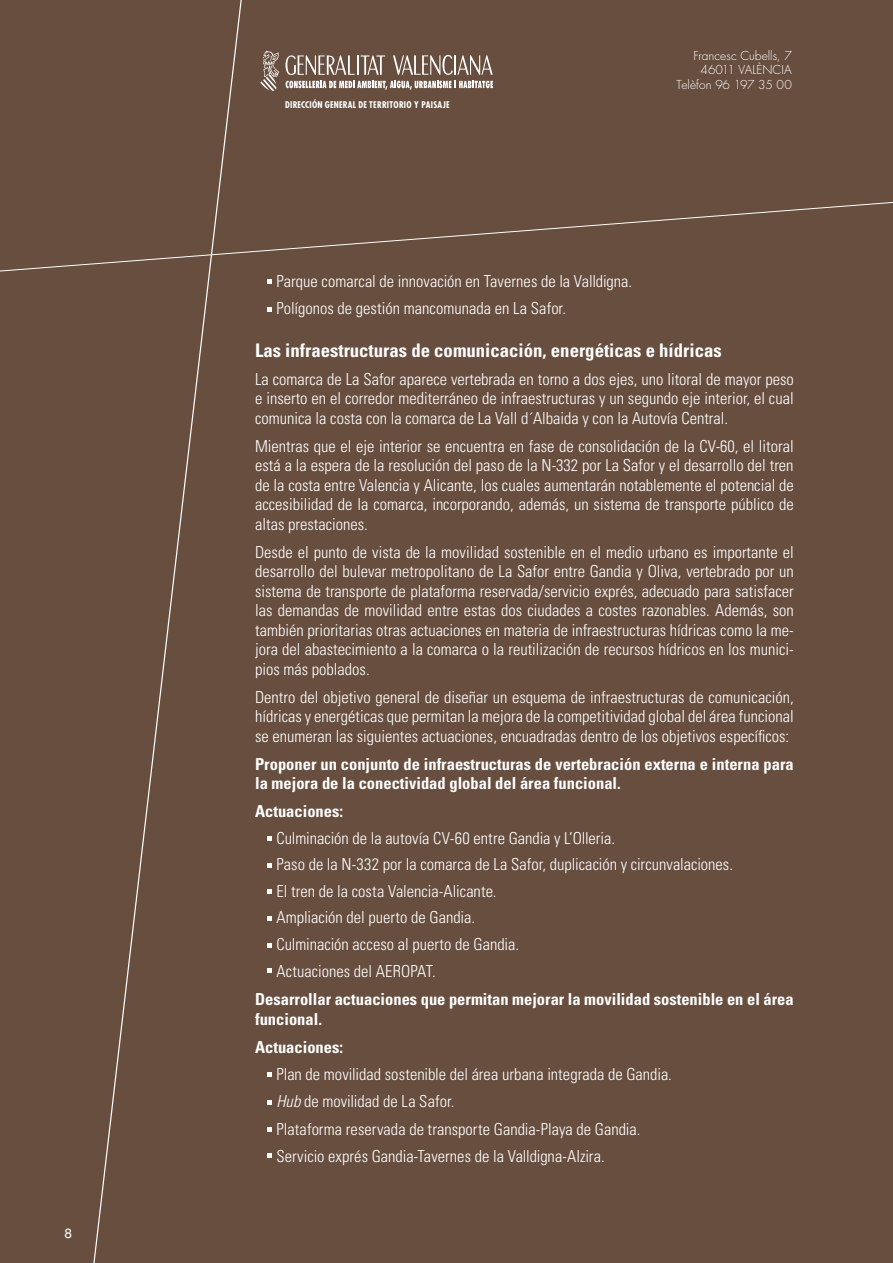
<style>
.page{position:relative;width:893px;height:1263px;background:#674e3f}
.page>*{position:absolute;margin:0;border:0;box-sizing:border-box;transform-origin:0 0}
._02_Areas_Subtitulo{font:700 condensed 18.75px "Univers";color:#fff}
._02_Areas_TXT{font:300 condensed 16.5px/19.5px "Univers";color:#fff;text-align:justify}
._02_Areas_TXT_3_tabu{font:300 condensed 16.5px "Univers";color:#fff}
._02_Areas_TXT-2{font:700 condensed 16.5px/19.5px "Univers";color:#fff}
.t1{font:13.5px "Helvetica Neue";color:#fff}
.t2{font:300 12px/14.4px "Futura";letter-spacing:.005em;color:#fff;text-align:right}
.t3{font:700 condensed 9px "Futura";letter-spacing:.025em;color:#fff}
.s1{font-style:italic}
</style>
<div class="page">
<svg style="left:93px;top:0;width:149px;height:1263px"></svg>
<svg style="left:0;top:202px;width:892px;height:71px"></svg>
<svg style="left:260px;top:51px;width:19px;height:40px"></svg>
<svg style="left:285px;top:55px;width:208px;height:35px"></svg>
<svg style="left:267px;top:863px;width:4px;height:4px"></svg>
<svg style="left:267px;top:890px;width:4px;height:4px"></svg>
<svg style="left:267px;top:916px;width:4px;height:5px"></svg>
<svg style="left:267px;top:836px;width:4px;height:4px"></svg>
<svg style="left:267px;top:943px;width:4px;height:4px"></svg>
<svg style="left:267px;top:969px;width:4px;height:4px"></svg>
<svg style="left:267px;top:1073px;width:4px;height:4px"></svg>
<svg style="left:267px;top:1100px;width:4px;height:4px"></svg>
<svg style="left:267px;top:1127px;width:4px;height:4px"></svg>
<svg style="left:267px;top:1154px;width:4px;height:4px"></svg>
<svg style="left:267px;top:279px;width:4px;height:4px"></svg>
<svg style="left:267px;top:307px;width:4px;height:4px"></svg>
<p class="t1" style="left:64px;top:1225px;width:9px">8</p>
<p class="t3" style="left:285px;top:99px;width:166px">DIRECCIÓN GENERAL DE TERRITORIO Y PAISAJE</p>
<p class="t2" style="left:677px;top:49px;width:117px">Francesc Cubells, 7<br>46011 Valènc ia<br>Telèfon 96 197 35 00</p>
<p class="_02_Areas_TXT_3_tabu" style="left:276px;top:272px;width:357px">Parque comarcal de innovación en Tavernes de la Valldigna.</p>
<p class="_02_Areas_TXT_3_tabu" style="left:276px;top:298px;width:291px">Polígonos de gestión mancomunada en La Safor.</p>
<p class="_02_Areas_Subtitulo" style="left:255px;top:339px;width:468px">Las infraestructuras de comunicación, energéticas e hídricas</p>
<p class="_02_Areas_TXT" style="left:255px;top:369px;width:540px">La comarca de La Safor aparece vertebrada en torno a dos ejes, uno litoral de mayor peso e inserto en el corredor mediterráneo de infraestructuras y un segundo eje interior, el cual comunica la costa con la comarca de La Vall d´Albaida y con la Autovía Central.</p>
<p class="_02_Areas_TXT" style="left:255px;top:436px;width:540px">Mientras que el eje interior se encuentra en fase de consolidación de la CV-60, el litoral está a la espera de la resolución del paso de la N-332 por La Safor y el desarrollo del tren de la costa entre Valencia y Alicante, los cuales aumentarán notablemente el potencial de accesibilidad de la comarca, incorporando, además, un sistema de transporte público de altas prestaciones.</p>
<p class="_02_Areas_TXT" style="left:255px;top:542px;width:540px">Desde el punto de vista de la movilidad sostenible en el medio urbano es importante el desarrollo del bulevar metropolitano de La Safor entre Gandia y Oliva, vertebrado por un sistema de transporte de plataforma reservada/servicio exprés, adecuado para satisfacer las demandas de movilidad entre estas dos ciudades a costes razonables. Además, son también prioritarias otras actuaciones en materia de infraestructuras hídricas como la me&shy;jora del abastecimiento a la comarca o la reutilización de recursos hídricos en los munici&shy;pios más poblados.</p>
<p class="_02_Areas_TXT" style="left:255px;top:687px;width:540px">Dentro del objetivo general de diseñar un esquema de infraestructuras de comunicación, hídricas y energéticas que permitan la mejora de la competitividad global del área funcional se enumeran las siguientes actuaciones, encuadradas dentro de los objetivos específicos:</p>
<p class="_02_Areas_TXT-2" style="left:255px;top:754px;width:540px">Proponer un conjunto de infraestructuras de vertebración externa e interna para la mejora de la conectividad global del área funcional.</p>
<p class="_02_Areas_TXT-2" style="left:255px;top:802px;width:89px">Actuaciones:</p>
<p class="_02_Areas_TXT_3_tabu" style="left:276px;top:828px;width:340px">Culminación de la autovía CV-60 entre Gandia y L’Olleria.</p>
<p class="_02_Areas_TXT_3_tabu" style="left:276px;top:855px;width:458px">Paso de la N-332 por la comarca de La Safor, duplicación y circunvalaciones.</p>
<p class="_02_Areas_TXT_3_tabu" style="left:276px;top:881px;width:222px">El tren de la costa Valencia-Alicante.</p>
<p class="_02_Areas_TXT_3_tabu" style="left:276px;top:908px;width:200px">Ampliación del puerto de Gandia.</p>
<p class="_02_Areas_TXT_3_tabu" style="left:276px;top:934px;width:244px">Culminación acceso al puerto de Gandia.</p>
<p class="_02_Areas_TXT_3_tabu" style="left:276px;top:961px;width:161px">Actuaciones del AEROPAT.</p>
<p class="_02_Areas_TXT-2" style="left:255px;top:989px;width:540px">Desarrollar actuaciones que permitan mejorar la movilidad sostenible en el área funcional.</p>
<p class="_02_Areas_TXT-2" style="left:255px;top:1037px;width:89px">Actuaciones:</p>
<p class="_02_Areas_TXT_3_tabu" style="left:276px;top:1064px;width:397px">Plan de movilidad sostenible del área urbana integrada de Gandia.</p>
<p class="_02_Areas_TXT_3_tabu" style="left:276px;top:1091px;width:180px"><span class="s1">Hub</span> de movilidad de La Safor.</p>
<p class="_02_Areas_TXT_3_tabu" style="left:276px;top:1119px;width:365px">Plataforma reservada de transporte Gandia-Playa de Gandia.</p>
<p class="_02_Areas_TXT_3_tabu" style="left:276px;top:1146px;width:330px">Servicio exprés Gandia-Tavernes de la Valldigna-Alzira.</p>
</div>
